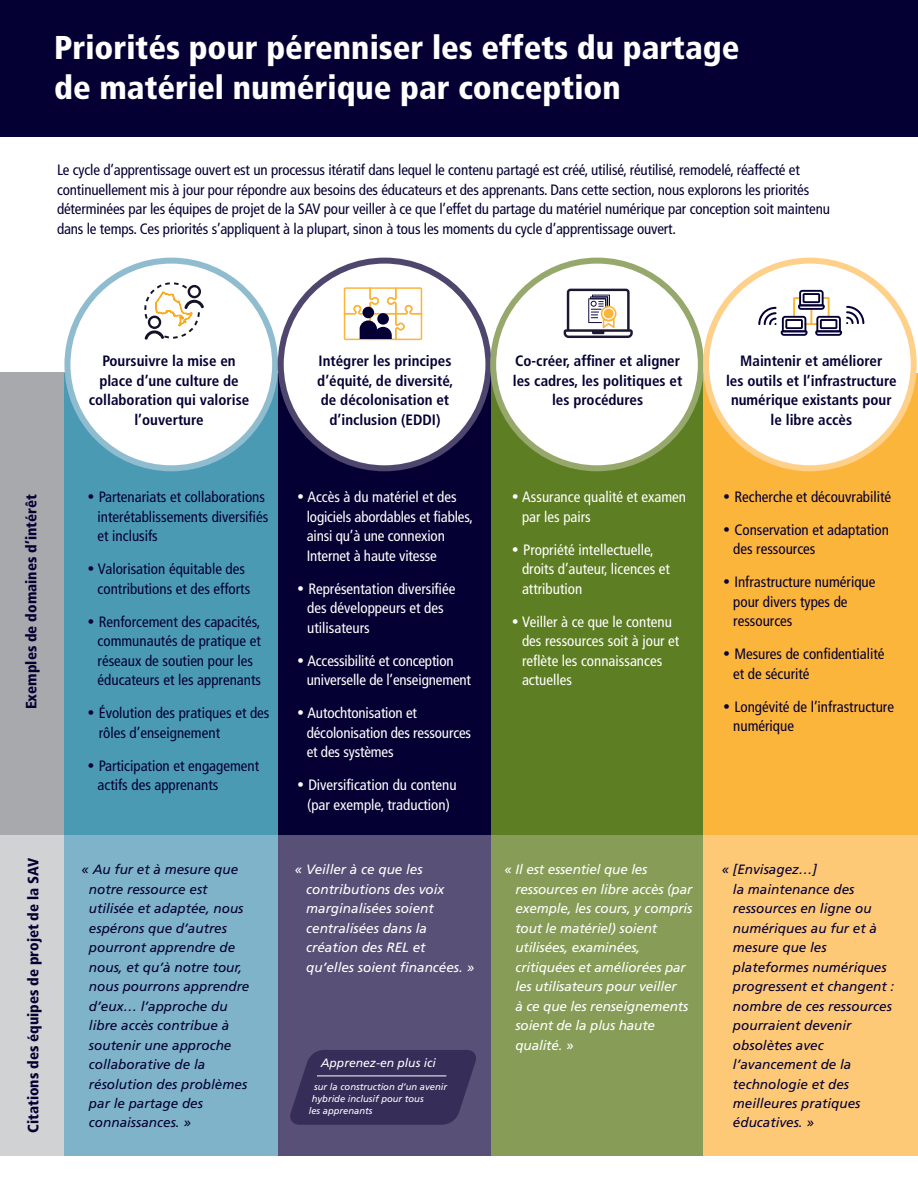
<style>
.page{position:relative;width:918px;height:1188px;background:#fff}
.page>*{position:absolute;margin:0;border:0;box-sizing:border-box;transform-origin:0 0}
.t1{font:900 condensed 33px/39.6px "Frutiger LT Std";color:#fff}
.t2{font:700 30px "Frutiger LT Std";color:#fff}
.t3{font:700 30px "Frutiger LT Std";color:#050033}
.t4{font:condensed 15px/19.5px "Frutiger LT Std";color:#050033}
.t5{font:condensed 15px/19.5px "Frutiger LT Std";color:#fff}
.t6{font:700 condensed 15px/19.5px "Frutiger LT Std";color:#050033;text-align:center}
.t7{font:900 condensed 15px "Frutiger LT Std";color:#050033}
.t8{font:italic 13.5px/19.5px "Frutiger LT Std";color:#050033}
.t9{font:italic 13.5px/19.5px "Frutiger LT Std";letter-spacing:-.01em;color:#fff}
.t10{font:italic 12.15px "Frutiger LT Std";color:#fff}
.t11{font:italic 9.45px "Frutiger LT Std";color:#fff}
.s1{font-weight:700;font-stretch:normal;font-size:30px}
</style>
<div class="page">
<div style="left:0;top:372px;width:64px;height:485px;background:#a8a9ad"></div>
<div style="left:0;top:835px;width:64px;height:321px;background:#d1d2d4"></div>
<div style="left:0;top:0;width:918px;height:136px;background:#050033"></div>
<div style="left:64px;top:373px;width:214px;height:484px;background:#4b9ab4"></div>
<div style="left:64px;top:835px;width:214px;height:321px;background:#7eb3c9"></div>
<div style="left:278px;top:373px;width:213px;height:485px;background:#050033"></div>
<div style="left:278px;top:835px;width:213px;height:321px;background:#585076"></div>
<div style="left:491px;top:373px;width:214px;height:485px;background:#5e7e23"></div>
<div style="left:491px;top:835px;width:214px;height:321px;background:#879d57"></div>
<div style="left:703px;top:373px;width:215px;height:484px;background:#fcb53b"></div>
<div style="left:703px;top:835px;width:215px;height:321px;background:#fec977"></div>
<div style="left:67px;top:261px;width:208px;height:207px;background:#fff;border-radius:50%"></div>
<div style="left:64px;top:258px;width:214px;height:213px;border:6px solid #8fbcce;border-radius:50%"></div>
<div style="left:281px;top:261px;width:207px;height:207px;background:#fff;border-radius:50%"></div>
<div style="left:278px;top:258px;width:213px;height:213px;border:6px solid #4f466e;border-radius:50%"></div>
<div style="left:493px;top:261px;width:208px;height:207px;background:#fff;border-radius:50%"></div>
<div style="left:490px;top:258px;width:214px;height:213px;border:6px solid #96a86b;border-radius:50%"></div>
<div style="left:706px;top:261px;width:208px;height:207px;background:#fff;border-radius:50%"></div>
<div style="left:703px;top:258px;width:214px;height:213px;border:6px solid #fed089;border-radius:50%"></div>
<svg style="left:142px;top:268px;width:62px;height:72px"></svg>
<svg style="left:343px;top:257px;width:80px;height:84px"></svg>
<svg style="left:290px;top:1050px;width:186px;height:75px;background:#3a325c"></svg>
<hr style="left:317px;top:1076px;width:129px;height:1px;background:#fff">
<svg style="left:564px;top:289px;width:69px;height:49px"></svg>
<svg style="left:758px;top:290px;width:106px;height:46px"></svg>
<h1 class="t1" style="left:54px;top:28px;width:687px">Priorités pour pérenniser les effets du partage de matériel numérique par conception</h1>
<p class="t4" style="left:57px;top:161px;width:775px">Le cycle d’apprentissage ouvert est un processus itératif dans lequel le contenu partagé est créé, utilisé, réutilisé, remodelé, réaffecté et continuellement mis à jour pour répondre aux besoins des éducateurs et des apprenants. Dans cette section, nous explorons les priorités déterminées par les équipes de projet de la SAV pour veiller à ce que l’effet du partage du matériel numérique par conception soit maintenu dans le temps. Ces priorités s’appliquent à la plupart, sinon à tous les moments du cycle d’apprentissage ouvert.</p>
<h2 class="t7" style="left:22px;top:709px;width:216px;rotate:-90deg">Exemples de domaines d’intérêt</h2>
<h2 class="t7" style="left:24px;top:1133px;width:277px;rotate:-90deg">Citations des équipes de projet de la SAV</h2>
<h2 class="t6" style="left:89px;top:351px;width:162px">Poursuivre la mise en place d’une culture de collaboration qui valorise l’ouverture</h2>
<h2 class="t6" style="left:317px;top:351px;width:138px">Intégrer les principes d’équité, de diversité, de décolonisation et d’inclusion (EDDI)</h2>
<p class="t4" style="left:98px;top:487px;width:172px">Partenariats et collaborations interétablissements diversifiés et inclusifs</p>
<p class="t4" style="left:98px;top:559px;width:154px;text-indent:-11px"><span class="s1">·</span> Valorisation équitable des contributions et des efforts</p>
<p class="t4" style="left:98px;top:612px;width:165px;text-indent:-11px"><span class="s1">·</span> Renforcement des capacités, communautés de pratique et réseaux de soutien pour les éducateurs et les apprenants</p>
<p class="t4" style="left:99px;top:703px;width:172px;text-indent:-12px"><span class="s1">·</span> Évolution des pratiques et des rôles d’enseignement</p>
<p class="t4" style="left:98px;top:756px;width:163px;text-indent:-11px"><span class="s1">·</span> Participation et engagement actifs des apprenants</p>
<p class="t5" style="left:307px;top:487px;width:168px">Accès à du matériel et des logiciels abordables et fiables, ainsi qu’à une connexion<br>Internet à haute vitesse</p>
<p class="t5" style="left:307px;top:579px;width:150px;text-indent:-11px"><span class="s1">·</span> Représentation diversifiée des développeurs et des utilisateurs</p>
<p class="t5" style="left:307px;top:651px;width:166px;text-indent:-10px"><span class="s1">·</span> Accessibilité et conception universelle de l’enseignement</p>
<p class="t5" style="left:307px;top:703px;width:166px;text-indent:-10px"><span class="s1">·</span> Autochtonisation et décolonisation des ressources et des systèmes</p>
<p class="t5" style="left:296px;top:775px;width:162px;text-align:center"><span class="s1">·</span> Diversification du contenu (par exemple, traduction)</p>
<p class="t3" style="left:87px;top:477px;width:10px">·</p>
<p class="t2" style="left:296px;top:477px;width:10px">·</p>
<p class="t8" style="left:89px;top:860px;width:162px;text-indent:-8px">« Au fur et à mesure que notre ressource est utilisée et adaptée, nous espérons que d’autres pourront apprendre de nous, et qu’à notre tour, nous pourrons apprendre d’eux… l’approche du libre accès contribue à soutenir une approche collaborative de la résolution des problèmes par le partage des connaissances. »</p>
<p class="t9" style="left:306px;top:860px;width:170px;text-indent:-11px">« Veiller à ce que les contributions des voix marginalisées soient centralisées dans la création des REL et qu’elles soient financées. »</p>
<p class="t10" style="left:321px;top:1056px;width:117px">Apprenez-en plus ici</p>
<p class="t11" style="left:314px;top:1081px;width:134px">sur la construction d’un avenir</p>
<p class="t11" style="left:312px;top:1093px;width:113px">hybride inclusif pour tous</p>
<p class="t11" style="left:309px;top:1105px;width:65px">les apprenants</p>
<h2 class="t6" style="left:513px;top:351px;width:171px">Co-créer, affiner et aligner les cadres, les politiques et les procédures</h2>
<h2 class="t6" style="left:726px;top:351px;width:172px">Maintenir et améliorer<br>les outils et l’infrastructure numérique existants pour le libre accès</h2>
<p class="t5" style="left:522px;top:487px;width:166px">Assurance qualité et examen par les pairs</p>
<p class="t5" style="left:522px;top:540px;width:149px;text-indent:-11px"><span class="s1">·</span> Propriété intellectuelle, droits d’auteur, licences et attribution</p>
<p class="t5" style="left:522px;top:612px;width:159px;text-indent:-11px"><span class="s1">·</span> Veiller à ce que le contenu des ressources soit à jour et reflète les connaissances actuelles</p>
<p class="t2" style="left:511px;top:477px;width:10px">·</p>
<p class="t4" style="left:722px;top:487px;width:170px"><span class="s1">·</span> Recherche et découvrabilité</p>
<p class="t4" style="left:733px;top:520px;width:157px;text-indent:-11px"><span class="s1">·</span> Conservation et adaptation des ressources</p>
<p class="t4" style="left:733px;top:573px;width:144px;text-indent:-11px"><span class="s1">·</span> Infrastructure numérique pour divers types de ressources</p>
<p class="t4" style="left:733px;top:645px;width:153px;text-indent:-11px"><span class="s1">·</span> Mesures de confidentialité et de sécurité</p>
<p class="t4" style="left:733px;top:697px;width:162px;text-indent:-11px"><span class="s1">·</span> Longévité de l’infrastructure numérique</p>
<p class="t9" style="left:505px;top:860px;width:144px">« Il est essentiel que les</p>
<p class="t9" style="left:515px;top:879px;width:179px">ressources en libre accès (par exemple, les cours, y compris tout le matériel) soient utilisées, examinées, critiquées et améliorées par les utilisateurs pour veiller<br>à ce que les renseignements soient de la plus haute qualité. »</p>
<p class="t8" style="left:733px;top:860px;width:163px;text-indent:-11px">« [Envisagez…]<br>la maintenance des ressources en ligne ou numériques au fur et à mesure que les plateformes numériques progressent et changent : nombre de ces ressources pourraient devenir obsolètes avec l’avancement de la technologie et des meilleures pratiques éducatives. »</p>
</div>
